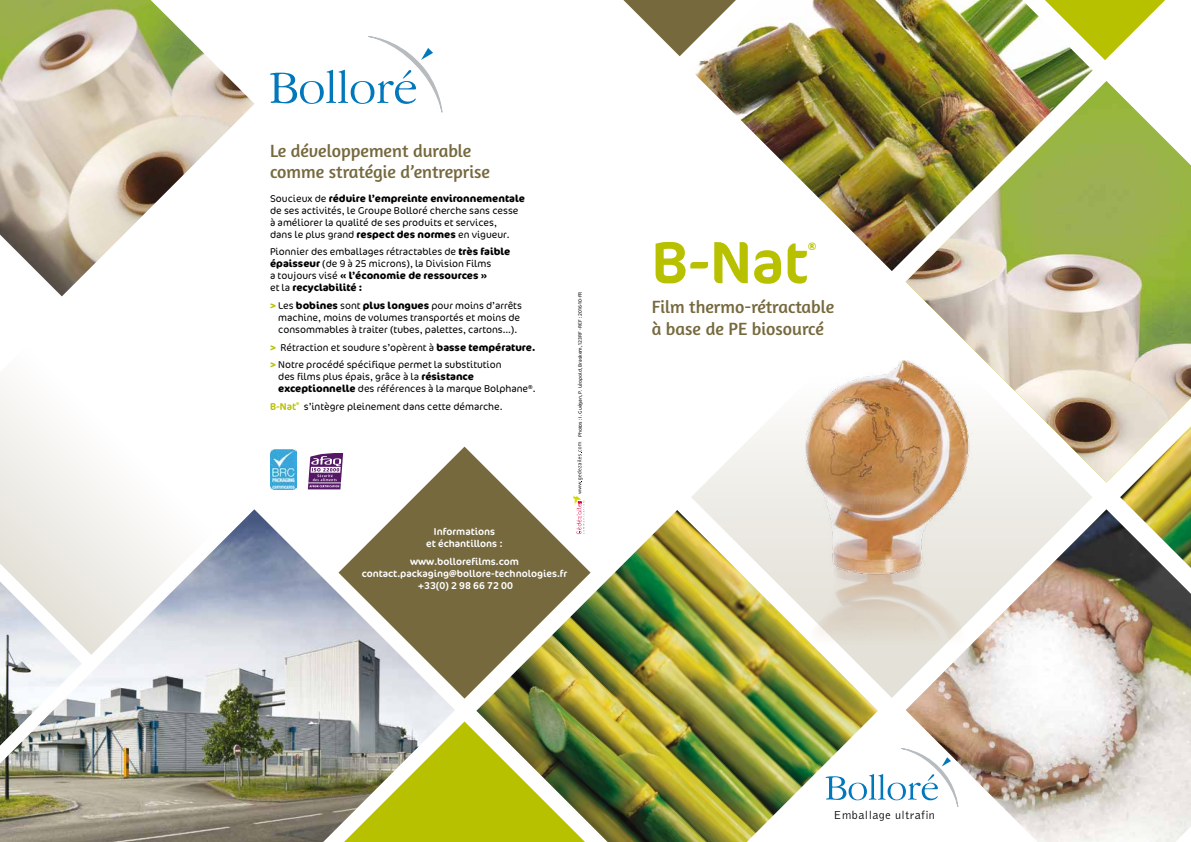
<style>
.page{position:relative;width:1191px;height:842px;background:#fff}
.page>*{position:absolute;margin:0;border:0;box-sizing:border-box;transform-origin:0 0}
.t1{font:60px "Cocon";color:#b7c100}
.t2{font:18px/21.6px "Amaranth";color:#76693e}
.t3{font:300 12px "Bell Gothic";letter-spacing:.04em;color:#000}
.t4{font:11.1px "Cocon";color:#b7c100}
.t5{font:300 10px/12px "Cocon";color:#000}
.t6{font:10px/12px "Cocon";color:#fff;text-align:center}
.t7{font:10px "Cocon";color:#b7c100}
.t8{font:300 5px "Cocon";color:#000}
.t9{font:700 4.1px "Cocon";color:#b7c100}
.s1{font-weight:700}
.s2{font-weight:700;color:#b7c100}
</style>
<div class="page">
<svg style="left:878px;top:748px;width:27px;height:53px"></svg>
<img style="left:476px;top:510px;width:402px;height:332px">
<svg style="left:1092px;top:0;width:73px;height:60px"></svg>
<img style="left:905px;top:81px;width:286px;height:402px">
<img style="left:0;top:539px;width:455px;height:303px">
<svg style="left:344px;top:721px;width:241px;height:121px"></svg>
<svg style="left:338px;top:447px;width:252px;height:252px;fill:#76693e"></svg>
<svg style="left:623px;top:0;width:68px;height:56px"></svg>
<img style="left:1120px;top:426px;width:71px;height:83px">
<img style="left:691px;top:0;width:401px;height:271px">
<img style="left:691px;top:296px;width:401px;height:402px">
<img style="left:905px;top:509px;width:286px;height:333px">
<svg style="left:270px;top:36px;width:172px;height:76px"></svg>
<img style="left:0;top:0;width:254px;height:275px">
<svg style="left:573px;top:442px;width:12px;height:92px"></svg>
<img style="left:760px;top:524px;width:248px;height:123px">
<img style="left:760px;top:286px;width:244px;height:310px">
<img style="left:0;top:655px;width:82px;height:91px">
<img style="left:284px;top:449px;width:12px;height:41px">
<svg style="left:308px;top:453px;width:35px;height:36px"></svg>
<hr style="left:308px;top:483px;width:33px;height:1px;background:#fff">
<svg style="left:0;top:275px;width:284px;height:380px"></svg>
<h2 class="t2" style="left:270px;top:140px;width:221px">Le développement durable comme stratégie d’entreprise</h2>
<p class="t5" style="left:270px;top:192px;width:256px">Soucieux de <span class="s1">réduire l’empreinte environnementale </span>de ses activités, le Groupe Bolloré cherche sans cesse à améliorer la qualité de ses produits et services,<br>dans le plus grand <span class="s1">respect des normes</span> en vigueur.</p>
<p class="t5" style="left:270px;top:245px;width:242px">Pionnier des emballages rétractables de <span class="s1">très faible épaisseur</span> (de 9 à 25 microns), la Division Films<br>a toujours visé <span class="s1">« l’économie de ressources »<br></span>et la <span class="s1">recyclabilité :</span></p>
<p class="t5" style="left:278px;top:299px;width:245px;text-indent:-8px"><span class="s2">&gt;</span> Les <span class="s1">bobines</span> sont <span class="s1">plus longues</span> pour moins d’arrêts machine, moins de volumes transportés et moins de consommables à traiter (tubes, palettes, cartons…).</p>
<p class="t5" style="left:270px;top:338px;width:267px;line-height:17.7px"><span class="s2">&gt;</span> Rétraction et soudure s’opèrent à <span class="s1">basse température. </span><span class="s2">&gt;</span> Notre procédé spécifique permet la substitution</p>
<p class="t5" style="left:278px;top:370px;width:259px">des films plus épais, grâce à la <span class="s1">résistance exceptionnelle</span> des références à la marque Bolphane<sup>®</sup>.</p>
<p class="t7" style="left:270px;top:399px;width:27px">B-Nat</p>
<p class="t9" style="left:296px;top:400px;width:5px">®</p>
<p class="t5" style="left:304px;top:400px;width:200px">s’intègre pleinement dans cette démarche.</p>
<p class="t8" style="left:576px;top:437px;width:147px;rotate:-90deg">Photos : I. Guégan, P. Léopold, Braskem, 123RF - REF : 2016-10-FR</p>
<p class="t6" style="left:426px;top:525px;width:78px">Informations<br>et échantillons :</p>
<p class="t6" style="left:362px;top:555px;width:207px">www.bollorefilms.com contact.packaging@bollore-technologies.fr +33(0) 2 98 66 72 00</p>
<h1 class="t1" style="left:651px;top:219px;width:157px">B-Nat</h1>
<p class="t4" style="left:807px;top:238px;width:10px">®</p>
<h2 class="t2" style="left:651px;top:296px;width:184px">Film thermo-rétractable à base de PE biosourcé</h2>
<p class="t3" style="left:833px;top:809px;width:103px">Emballage ultrafin</p>
</div>
